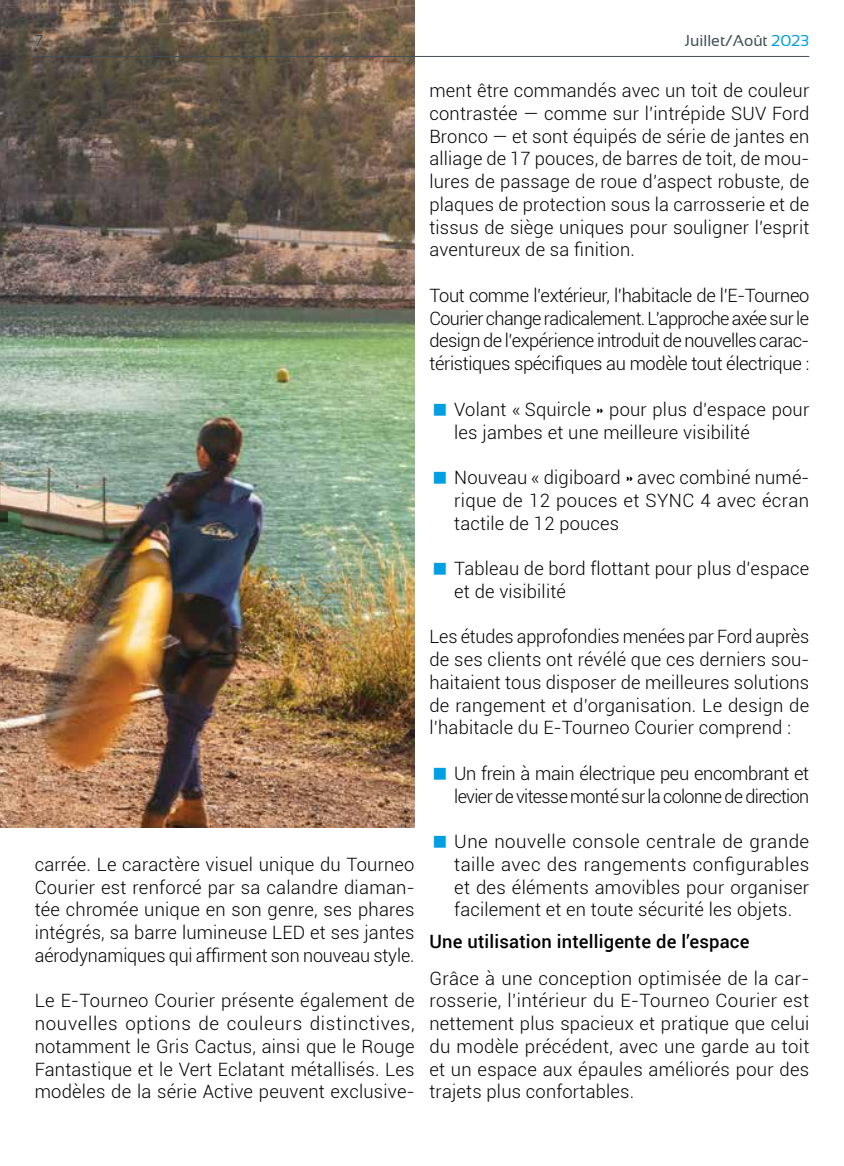
<style>
.page{position:relative;width:844px;height:1166px;background:#fff}
.page>*{position:absolute;margin:0;border:0;box-sizing:border-box;transform-origin:0 0}
.t1{font:300 18.38px/22.8px "Roboto";letter-spacing:.01em;color:#000;text-align:justify}
.t2{font:300 18.38px/22.8px "Roboto";letter-spacing:-.035em;color:#000}
.t3{font:500 18.38px "Roboto";letter-spacing:.01em;color:#000}
.t4{font:15.75px "Sansation";color:#414f55}
.s1{color:#009fe3}
</style>
<div class="page">
<img style="left:0;top:0;width:414px;height:827px">
<hr style="left:35px;top:56px;width:774px;height:1px;background:#414f55">
<p class="t4" style="left:35px;top:32px;width:10px">7</p>
<p class="t4" style="left:684px;top:32px;width:126px">Juillet/Août <span class="s1">2023</span></p>
<p class="t1" style="left:35px;top:852px;width:381px">carrée. Le caractère visuel unique du Tourneo Courier est renforcé par sa calandre diaman&shy;tée chromée unique en son genre, ses phares intégrés, sa barre lumineuse LED et ses jantes aérodynamiques qui affirment son nouveau style.</p>
<p class="t1" style="left:35px;top:989px;width:381px">Le E-Tourneo Courier présente également de nouvelles options de couleurs distinctives, notamment le Gris Cactus, ainsi que le Rouge Fantastique et le Vert Eclatant métallisés. Les modèles de la série Active peuvent exclusive-</p>
<p class="t1" style="left:429px;top:79px;width:381px">ment être commandés avec un toit de couleur contrastée — comme sur l’intrépide SUV Ford Bronco — et sont équipés de série de jantes en alliage de 17 pouces, de barres de toit, de mou&shy;lures de passage de roue d’aspect robuste, de plaques de protection sous la carrosserie et de tissus de siège uniques pour souligner l’esprit aventureux de sa finition.</p>
<p class="t1" style="left:429px;top:283px;width:381px">Tout comme l’extérieur, l’habitacle de l’E-Tourneo Courier change radicalement. L’approche axée sur le design de l’expérience introduit de nouvelles carac&shy;téristiques spécifiques au modèle tout électrique :</p>
<p class="t1" style="left:454px;top:397px;width:356px">Volant « Squircle » pour plus d’espace pour les jambes et une meilleure visibilité</p>
<p class="t1" style="left:454px;top:465px;width:356px">Nouveau « digiboard » avec combiné numé&shy;rique de 12 pouces et SYNC 4 avec écran tactile de 12 pouces</p>
<p class="t1" style="left:454px;top:556px;width:356px">Tableau de bord flottant pour plus d’espace et de visibilité</p>
<p class="t1" style="left:429px;top:625px;width:381px">Les études approfondies menées par Ford auprès de ses clients ont révélé que ces derniers sou&shy;haitaient tous disposer de meilleures solutions de rangement et d’organisation. Le design de l’habitacle du E-Tourneo Courier comprend :</p>
<p class="t2" style="left:454px;top:761px;width:356px">Un frein à main électrique peu encombrant et levier de vitesse monté sur la colonne de direction</p>
<p class="t1" style="left:454px;top:829px;width:356px">Une nouvelle console centrale de grande taille avec des rangements configurables et des éléments amovibles pour organiser facilement et en toute sécurité les objets.</p>
<p class="t3" style="left:429px;top:929px;width:321px">Une utilisation intelligente de l’espace</p>
<p class="t1" style="left:429px;top:966px;width:381px">Grâce à une conception optimisée de la car&shy;rosserie, l’intérieur du E-Tourneo Courier est nettement plus spacieux et pratique que celui du modèle précédent, avec une garde au toit et un espace aux épaules améliorés pour des trajets plus confortables.</p>
</div>
